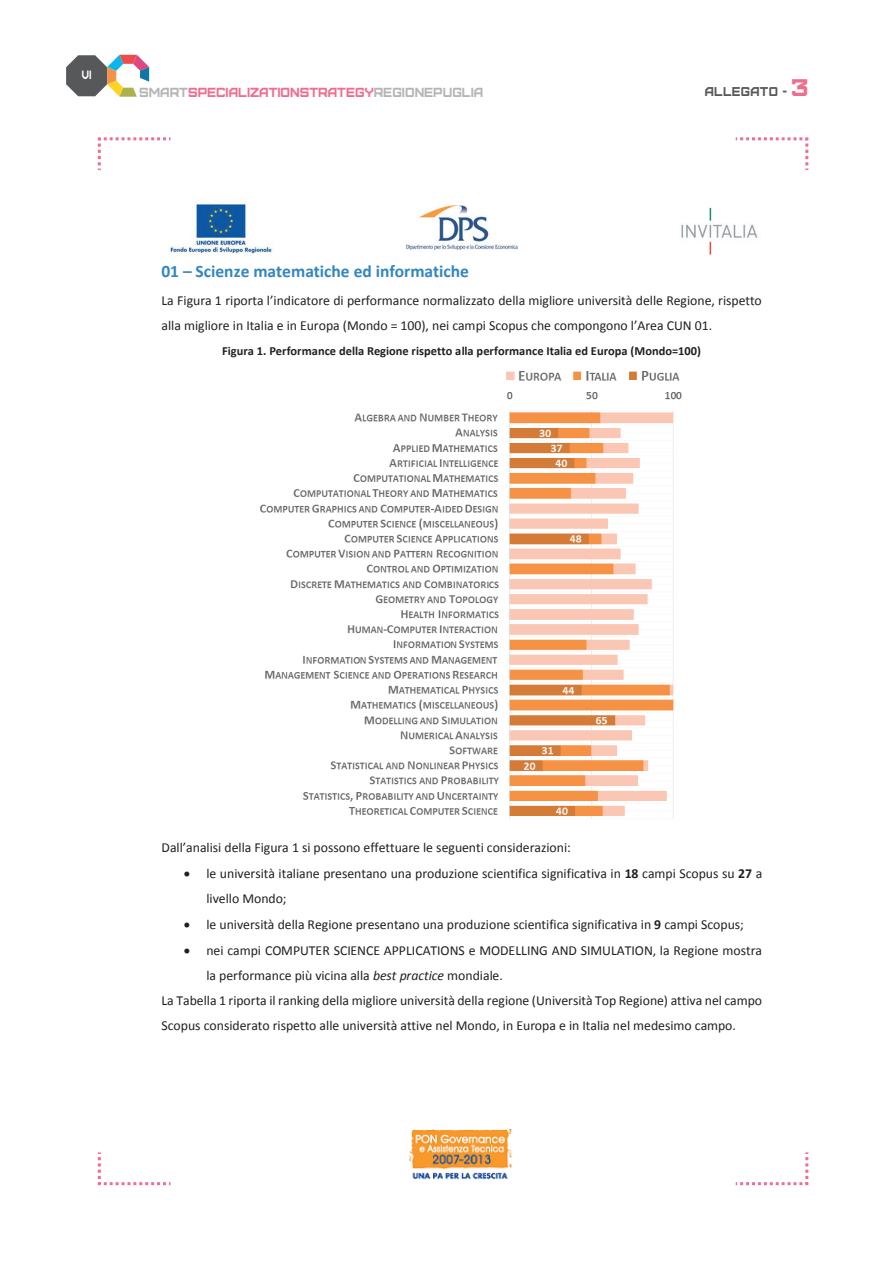
<style>
.page{position:relative;width:893px;height:1263px;background:#fff}
.page>*{position:absolute;margin:0;border:0;box-sizing:border-box;transform-origin:0 0}
.t1{font:700 17.55px "Calibri";color:#3386c2}
.t2{font:13.8px/25px "Calibri";color:#231f20}
.t3{font:13.2px "Furore";color:#ef6d8e}
.t4{font:12.75px "Furore";letter-spacing:.03em;color:#57585a}
.t5{font:700 12.45px "Calibri";color:#231f20}
.t6{font:12px "Furore";color:#fff;scale:.85 1}
.s1{color:#b6b5b5}
.s2{font-size:24px;color:#ef6d8e}
.s3{font-weight:700}
.s4{font-style:italic}
</style>
<div class="page">
<svg style="left:66px;top:55px;width:83px;height:42px"></svg>
<svg style="left:97px;top:137px;width:74px;height:34px"></svg>
<svg style="left:735px;top:137px;width:74px;height:34px"></svg>
<svg style="left:735px;top:1152px;width:74px;height:34px"></svg>
<svg style="left:97px;top:1152px;width:74px;height:34px"></svg>
<img style="left:170px;top:203px;width:102px;height:51px">
<img style="left:406px;top:205px;width:111px;height:44px">
<img style="left:681px;top:207px;width:77px;height:48px">
<img style="left:408px;top:1128px;width:105px;height:52px">
<img style="left:260px;top:371px;width:422px;height:448px">
<div style="left:729px;top:1123px;width:63px;height:45px;background:#fff"></div>
<p class="t6" style="left:82px;top:68px;width:13px">VI</p>
<p class="t3" style="left:139px;top:84px;width:346px"><span class="s1">SMART</span>SPECIALIZATIONSTRATEGY<span class="s1">REGIONEPUGLIA</span></p>
<p class="t4" style="left:705px;top:84px;width:105px">ALLEGATO - <span class="s2">3</span></p>
<p class="t1" style="left:161px;top:260px;width:309px">01 – Scienze matematiche ed informatiche</p>
<p class="t2" style="left:161px;top:288px;width:602px">La Figura 1 riporta l’indicatore di performance normalizzato della migliore università delle Regione, rispetto alla migliore in Italia e in Europa (Mondo = 100), nei campi Scopus che compongono l’Area CUN 01.</p>
<p class="t5" style="left:222px;top:342px;width:480px">Figura 1. Performance della Regione rispetto alla performance Italia ed Europa (Mondo=100)</p>
<p class="t2" style="left:161px;top:835px;width:411px">Dall’analisi della Figura 1 si possono effettuare le seguenti considerazioni:</p>
<p class="t2" style="left:206px;top:861px;width:557px;text-indent:-22px">• le università italiane presentano una produzione scientifica significativa in <span class="s3">18</span> campi Scopus su <span class="s3">27</span> a livello Mondo;</p>
<p class="t2" style="left:184px;top:912px;width:561px">• le università della Regione presentano una produzione scientifica significativa in <span class="s3">9</span> campi Scopus;</p>
<p class="t2" style="left:184px;top:938px;width:580px">• nei campi COMPUTER SCIENCE APPLICATIONS e MODELLING AND SIMULATION, la Regione mostra</p>
<p class="t2" style="left:206px;top:963px;width:298px">la performance più vicina alla <span class="s4">best practice</span> mondiale.</p>
<p class="t2" style="left:161px;top:988px;width:602px">La Tabella 1 riporta il ranking della migliore università della regione (Università Top Regione) attiva nel campo</p>
<p class="t2" style="left:161px;top:1013px;width:576px">Scopus considerato rispetto alle università attive nel Mondo, in Europa e in Italia nel medesimo campo.</p>
</div>
